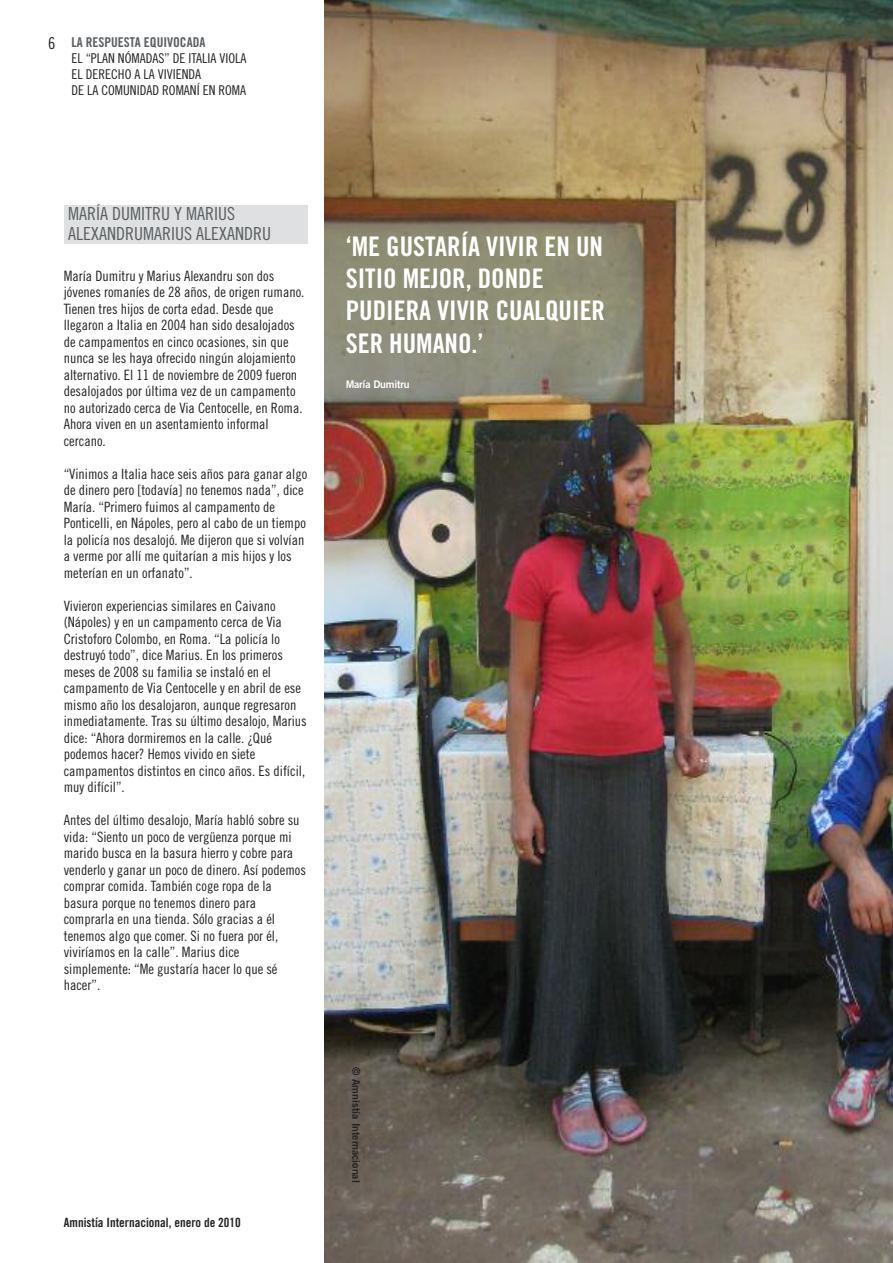
<style>
.page{position:relative;width:893px;height:1263px;background:#fff}
.page>*{position:absolute;margin:0;border:0;box-sizing:border-box;transform-origin:0 0}
.t1{font:27px/32.4px "Amnesty Trade Gothic Bd Cn 20";color:#fff}
.t2{font:18px/19.5px "Amnesty Trade Gothic Cn 18";color:#5a5f62}
.t3{font:16.5px "Amnesty Trade Gothic Cn 18";color:#222221}
.t4{font:14.25px/16.5px "Amnesty Trade Gothic Cn 18";color:#222221}
.t5{font:13.5px/16.2px "Amnesty Trade Gothic Cn 18";color:#222221}
.t6{font:13.5px "Amnesty Trade Gothic Bd Cn 20";color:#5a5f62}
.t7{font:12.75px "Amnesty Trade Gothic Bd Cn 20";color:#222221}
.t8{font:10.5px "Amnesty Trade Gothic Bd 2";color:#222221}
.t9{font:10.5px "Amnesty Trade Gothic Bd 2";letter-spacing:-.02em;color:#fff}
</style>
<div class="page">
<div style="left:64px;top:205px;width:244px;height:38px;background:#dee0e2"></div>
<img style="left:325px;top:0;width:568px;height:1263px">
<p class="t3" style="left:48px;top:33px;width:9px">6</p>
<p class="t6" style="left:71px;top:34px;width:135px">LA RESPUESTA EQUIVOCADA</p>
<p class="t5" style="left:71px;top:50px;width:176px">EL “PLAN NÓMADAS” DE ITALIA VIOLA<br>EL DERECHO A LA VIVIENDA<br>DE LA COMUNIDAD ROMANÍ EN ROMA</p>
<p class="t2" style="left:68px;top:204px;width:204px">MARÍA DUMITRU Y MARIUS<br>ALEXANDRUMARIUS ALEXANDRU</p>
<p class="t4" style="left:64px;top:267px;width:242px">María Dumitru y Marius Alexandru son dos jóvenes romaníes de 28 años, de origen rumano.<br>Tienen tres hijos de corta edad. Desde que llegaron a Italia en 2004 han sido desalojados de campamentos en cinco ocasiones, sin que nunca se les haya ofrecido ningún alojamiento alternativo. El 11 de noviembre de 2009 fueron desalojados por última vez de un campamento no autorizado cerca de Via Centocelle, en Roma.<br>Ahora viven en un asentamiento informal cercano.</p>
<p class="t4" style="left:64px;top:465px;width:245px">“Vinimos a Italia hace seis años para ganar algo de dinero pero [todavía] no tenemos nada”, dice María. “Primero fuimos al campamento de Ponticelli, en Nápoles, pero al cabo de un tiempo la policía nos desalojó. Me dijeron que si volvían a verme por allí me quitarían a mis hijos y los meterían en un orfanato”.</p>
<p class="t4" style="left:64px;top:597px;width:244px">Vivieron experiencias similares en Caivano (Nápoles) y en un campamento cerca de Via Cristoforo Colombo, en Roma. “La policía lo destruyó todo”, dice Marius. En los primeros meses de 2008 su familia se instaló en el campamento de Via Centocelle y en abril de ese mismo año los desalojaron, aunque regresaron inmediatamente. Tras su último desalojo, Marius dice: “Ahora dormiremos en la calle. ¿Qué podemos hacer? Hemos vivido en siete campamentos distintos en cinco años. Es difícil, muy difícil”.</p>
<p class="t4" style="left:64px;top:812px;width:244px">Antes del último desalojo, María habló sobre su vida: “Siento un poco de vergüenza porque mi marido busca en la basura hierro y cobre para venderlo y ganar un poco de dinero. Así podemos comprar comida. También coge ropa de la basura porque no tenemos dinero para comprarla en una tienda. Sólo gracias a él tenemos algo que comer. Si no fuera por él, viviríamos en la calle”. Marius dice simplemente: “Me gustaría hacer lo que sé hacer”.</p>
<p class="t7" style="left:64px;top:1215px;width:178px">Amnistía Internacional, enero de 2010</p>
<h1 class="t1" style="left:346px;top:229px;width:261px">‘ME GUSTARÍA VIVIR EN UN<br>SITIO MEJOR, DONDE<br>PUDIERA VIVIR CUALQUIER<br>SER HUMANO.’</h1>
<p class="t9" style="left:346px;top:378px;width:65px">María Dumitru</p>
<p class="t8" style="left:363px;top:1067px;width:117px;rotate:90deg">© Amnistía Internacional</p>
</div>
